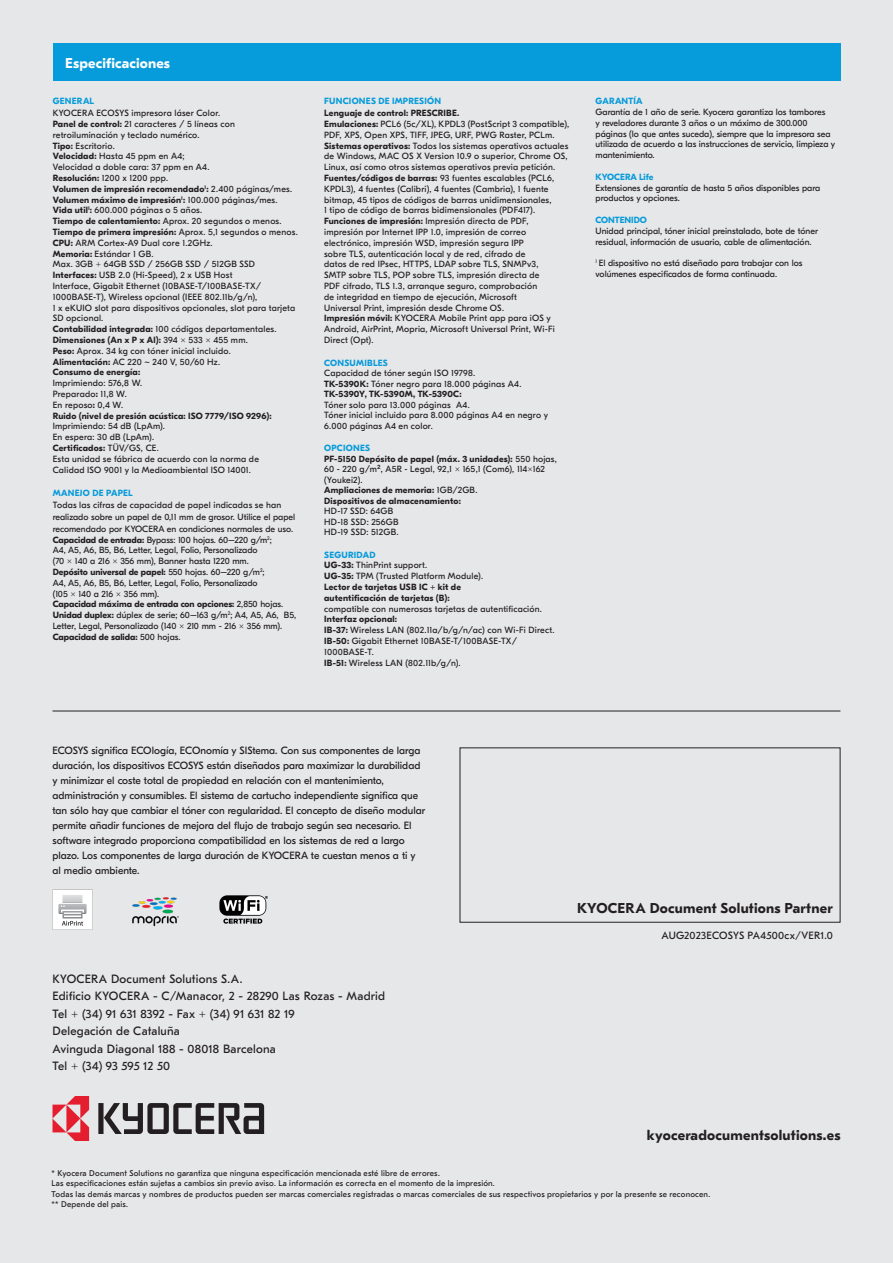
<style>
.page{position:relative;width:893px;height:1263px;background:#e6e7e9}
.page>*{position:absolute;margin:0;border:0;box-sizing:border-box;transform-origin:0 0}
.t1{font:700 14.25px "GT Eesti Pro Text";letter-spacing:.015em;color:#231f20}
.t2{font:700 14.25px "GT Eesti Pro Text";letter-spacing:.01em;color:#fff}
.t3{font:12px/17.5px "GT Eesti Pro Text";letter-spacing:.015em;color:#231f20}
.t4{font:10.5px/15px "GT Eesti Pro Display";color:#231f20}
.t5{font:10.5px "GT Eesti Pro Text";letter-spacing:.02em;color:#231f20}
.t6{font:9px/10.8px "GT Eesti Pro Display";letter-spacing:.02em;color:#231f20}
.t7{font:9px/10.8px "GT Eesti Pro Display";color:#231f20}
.t8{font:700 9px/10.8px "GT Eesti Pro Display";letter-spacing:.02em;color:#231f20}
.t9{font:700 9px "GT Eesti Pro Display";letter-spacing:.025em;color:#069bda}
.t10{font:700 9px "GT Eesti Pro Display";color:#069bda}
.t11{font:8.25px/10.5px "GT Eesti Pro Text";letter-spacing:.02em;color:#231f20}
.s1{font-weight:700}
.s2{font-weight:400}
.s3{color:#069bda}
</style>
<div class="page">
<svg style="left:98px;top:1103px;width:166px;height:31px"></svg>
<svg style="left:53px;top:1097px;width:36px;height:43px"></svg>
<div style="left:53px;top:44px;width:787px;height:37px;background:#069bda"></div>
<img style="left:219px;top:895px;width:49px;height:29px">
<hr style="left:53px;top:711px;width:787px;height:1px;background:#231f20">
<svg style="left:53px;top:890px;width:39px;height:40px"></svg>
<img style="left:55px;top:893px;width:35px;height:26px">
<img style="left:132px;top:897px;width:46px;height:30px">
<h1 class="t2" style="left:65px;top:55px;width:106px">Especificaciones</h1>
<p class="t9" style="left:53px;top:96px;width:43px">GENERAL</p>
<p class="t6" style="left:53px;top:108px;width:247px">KYOCERA ECOSYS impresora láser Color.<br><span class="s1">Panel de control:</span> 21 caracteres / 5 líneas con retroiluminación y teclado numérico.<br><span class="s1">Tipo:</span> Escritorio.<br><span class="s1">Velocidad:</span> Hasta 45 ppm en A4;<br>Velocidad a doble cara: 37 ppm en A4.<br><span class="s1">Resolución:</span> 1200 x 1200 ppp.<br><span class="s1">Volumen de impresión recomendado</span><sup>1</sup><span class="s1">:</span> 2.400 páginas/mes.<br><span class="s1">Volumen máximo de impresión</span><sup>1</sup><span class="s1">:</span> 100.000 páginas/mes.<br><span class="s1">Vida util</span><sup>1</sup><span class="s1">:</span> 600.000 páginas o 5 años.<br><span class="s1">Tiempo de calentamiento:</span> Aprox. 20 segundos o menos.<br><span class="s1">Tiempo de primera impresión:</span> Aprox. 5,1 segundos o menos.<br><span class="s1">CPU:</span> ARM Cortex-A9 Dual core 1.2GHz.<br><span class="s1">Memoria:</span> Estándar 1 GB.<br>Max. 3GB + 64GB SSD / 256GB SSD / 512GB SSD <span class="s1">Interfaces:</span> USB 2.0 (Hi-Speed), 2 x USB Host<br>Interface, Gigabit Ethernet (10BASE-T/100BASE-TX/ 1000BASE-T), Wireless opcional (IEEE 802.11b/g/n),<br>1 x eKUIO slot para dispositivos opcionales, slot para tarjeta SD opcional.<br><span class="s1">Contabilidad integrada:</span> 100 códigos departamentales.<br><span class="s1">Dimensiones (An x P x Al):</span> 394 × 533 × 455 mm.<br><span class="s1">Peso:</span> Aprox. 34 kg con tóner inicial incluido.<br><span class="s1">Alimentación:</span> AC 220 ~ 240 V, 50/60 Hz.<br><span class="s1">Consumo de energía:</span></p>
<p class="t8" style="left:53px;top:378px;width:220px"><span class="s2">Imprimiendo: 576,8 W.<br>Preparado</span>: <span class="s2">11,8 W.<br>En reposo</span>: <span class="s2">0,4 W.<br></span>Ruido (nivel de presión acústica: ISO 7779/ISO 9296):</p>
<p class="t6" style="left:53px;top:421px;width:208px">Imprimiendo: 54 dB (LpAm).<br>En espera: 30 dB (LpAm).<br><span class="s1">Certificados:</span> TÜV/GS, CE.<br>Esta unidad se fábrica de acuerdo con la norma de Calidad ISO 9001 y la Medioambiental ISO 14001.</p>
<p class="t9" style="left:53px;top:488px;width:81px">MANEJO DE PAPEL</p>
<p class="t7" style="left:53px;top:499px;width:244px;line-height:12px">Todas las cifras de capacidad de papel indicadas se han realizado sobre un papel de 0,11 mm de grosor. Utilice el papel recomendado por KYOCERA en condiciones normales de uso.</p>
<p class="t7" style="left:53px;top:534px;width:245px"><span class="s1">Capacidad de entrada:</span> Bypass: 100 hojas. 60–220 g/m<sup>2</sup>;<br>A4, A5, A6, B5, B6, Letter, Legal, Folio, Personalizado<br>(70 x 140 a 216 x 356 mm), Banner hasta 1220 mm.<br><span class="s1">Depósito universal de papel:</span> 550 hojas. 60–220 g/m<sup>2</sup>;<br>A4, A5, A6, B5, B6, Letter, Legal, Folio, Personalizado<br>(105 x 140 a 216 x 356 mm).<br><span class="s1">Capacidad máxima de entrada con opciones:</span> 2,850 hojas.<br><span class="s1">Unidad duplex:</span> dúplex de serie; 60–163 g/m<sup>2</sup>; A4, A5, A6, B5, Letter, Legal, Personalizado (140 x 210 mm - 216 x 356 mm).<br><span class="s1">Capacidad de salida:</span> 500 hojas.</p>
<p class="t9" style="left:324px;top:96px;width:118px">FUNCIONES DE IMPRESIÓN</p>
<p class="t6" style="left:324px;top:108px;width:247px"><span class="s1">Lenguaje de control: PRESCRIBE.<br>Emulaciones:</span> PCL6 (5c/XL), KPDL3 (PostScript 3 compatible), PDF, XPS, Open XPS, TIFF, JPEG, URF, PWG Raster, PCLm.<br><span class="s1">Sistemas operativos:</span> Todos los sistemas operativos actuales de Windows, MAC OS X Version 10.9 o superior, Chrome OS, Linux, así como otros sistemas operativos previa petición.<br><span class="s1">Fuentes/códigos de barras:</span> 93 fuentes escalables (PCL6, KPDL3), 4 fuentes (Calibri), 4 fuentes (Cambria), 1 fuente bitmap, 45 tipos de códigos de barras unidimensionales,<br>1 tipo de código de barras bidimensionales (PDF417).<br><span class="s1">Funciones de impresión:</span> Impresión directa de PDF, impresión por Internet IPP 1.0, impresión de correo electrónico, impresión WSD, impresión segura IPP<br>sobre TLS, autenticación local y de red, cifrado de<br>datos de red IPsec, HTTPS, LDAP sobre TLS, SNMPv3,<br>SMTP sobre TLS, POP sobre TLS, impresión directa de<br>PDF cifrado, TLS 1.3, arranque seguro, comprobación<br>de integridad en tiempo de ejecución, Microsoft<br>Universal Print, impresión desde Chrome OS.<br><span class="s1">Impresión móvil:</span> KYOCERA Mobile Print app para iOS y Android, AirPrint, Mopria, Microsoft Universal Print, Wi-Fi Direct (Opt).</p>
<p class="t9" style="left:324px;top:357px;width:65px">CONSUMIBLES</p>
<p class="t6" style="left:324px;top:368px;width:199px">Capacidad de tóner según ISO 19798.<br><span class="s1">TK-5390K:</span> Tóner negro para 18.000 páginas A4.<br><span class="s1">TK-5390Y, TK-5390M, TK-5390C:</span></p>
<p class="t6" style="left:324px;top:399px;width:226px">Tóner solo para 13.000 páginas A4.<br>Tóner inicial incluido para 8.000 páginas A4 en negro y<br>6.000 páginas A4 en color.</p>
<p class="t8" style="left:324px;top:443px;width:234px"><span class="s3">OPCIONES<br></span>PF-5150 Depósito de papel (máx. 3 unidades): <span class="s2">550 hojas, 60 - 220 g/m², A5R - Legal, 92,1 × 165,1 (Com6), 114×162 (Youkei2).<br></span>Ampliaciones de memoria: <span class="s2">1GB/2GB.<br></span>Dispositivos de almacenamiento:</p>
<p class="t6" style="left:324px;top:506px;width:76px">HD-17 SSD: 64GB<br>HD-18 SSD: 256GB<br>HD-19 SSD: 512GB.</p>
<p class="t8" style="left:324px;top:549px;width:160px"><span class="s3">SEGURIDAD<br></span>UG-33: <span class="s2">ThinPrint support.<br></span>UG-35: <span class="s2">TPM (Trusted Platform Module).<br></span>Lector de tarjetas USB IC + kit de autentificación de tarjetas (B):</p>
<p class="t6" style="left:324px;top:603px;width:219px">compatible con numerosas tarjetas de autentificación.</p>
<p class="t6" style="left:324px;top:614px;width:232px"><span class="s1">Interfaz opcional:<br>IB-37:</span> Wireless LAN (802.11a/b/g/n/ac) con Wi-Fi Direct.<br><span class="s1">IB-50:</span> Gigabit Ethernet 10BASE-T/100BASE-TX/ 1000BASE-T.<br><span class="s1">IB-51:</span> Wireless LAN (802.11b/g/n).</p>
<p class="t9" style="left:596px;top:96px;width:49px">GARANTÍA</p>
<p class="t7" style="left:595px;top:107px;width:241px">Garantía de 1 año de serie. Kyocera garantiza los tambores<br>y reveladores durante 3 años o un máximo de 300.000 páginas (lo que antes suceda), siempre que la impresora sea utilizada de acuerdo a las instrucciones de servicio, limpieza y mantenimiento.</p>
<p class="t10" style="left:595px;top:172px;width:59px">KYOCERA Life</p>
<p class="t7" style="left:595px;top:182px;width:226px">Extensiones de garantía de hasta 5 años disponibles para productos y opciones.</p>
<p class="t10" style="left:595px;top:215px;width:53px">CONTENIDO</p>
<p class="t7" style="left:595px;top:226px;width:224px">Unidad principal, tóner inicial preinstalado, bote de tóner residual, información de usuario, cable de alimentación.</p>
<p class="t7" style="left:595px;top:258px;width:208px"><sup>1</sup> El dispositivo no está diseñado para trabajar con los volúmenes especificados de forma continuada.</p>
<p class="t4" style="left:53px;top:743px;width:374px">ECOSYS significa ECOlogía, ECOnomía y SIStema. Con sus componentes de larga duración, los dispositivos ECOSYS están diseñados para maximizar la durabilidad y minimizar el coste total de propiedad en relación con el mantenimiento, administración y consumibles. El sistema de cartucho independiente significa que tan sólo hay que cambiar el tóner con regularidad. El concepto de diseño modular permite añadir funciones de mejora del flujo de trabajo según sea necesario. El software integrado proporciona compatibilidad en los sistemas de red a largo plazo. Los componentes de larga duración de KYOCERA te cuestan menos a ti y al medio ambiente.</p>
<h2 class="t3" style="left:53px;top:970px;width:334px">KYOCERA Document Solutions S.A.<br>Edificio KYOCERA - C/Manacor, 2 - 28290 Las Rozas - Madrid Tel + (34) 91 631 8392 - Fax + (34) 91 631 82 19<br>Delegación de Cataluña<br>Avinguda Diagonal 188 - 08018 Barcelona<br>Tel + (34) 93 595 12 50</h2>
<h1 class="t1" style="left:577px;top:900px;width:257px">KYOCERA Document Solutions Partner</h1>
<p class="t5" style="left:662px;top:930px;width:173px">AUG2023ECOSYS PA4500cx/VER1.0</p>
<h1 class="t1" style="left:647px;top:1127px;width:195px">kyoceradocumentsolutions.es</h1>
<p class="t11" style="left:52px;top:1168px;width:660px">* Kyocera Document Solutions no garantiza que ninguna especificación mencionada esté libre de errores.<br>Las especificaciones están sujetas a cambios sin previo aviso. La información es correcta en el momento de la impresión.<br>Todas las demás marcas y nombres de productos pueden ser marcas comerciales registradas o marcas comerciales de sus respectivos propietarios y por la presente se reconocen. ** Depende del pais.</p>
</div>
